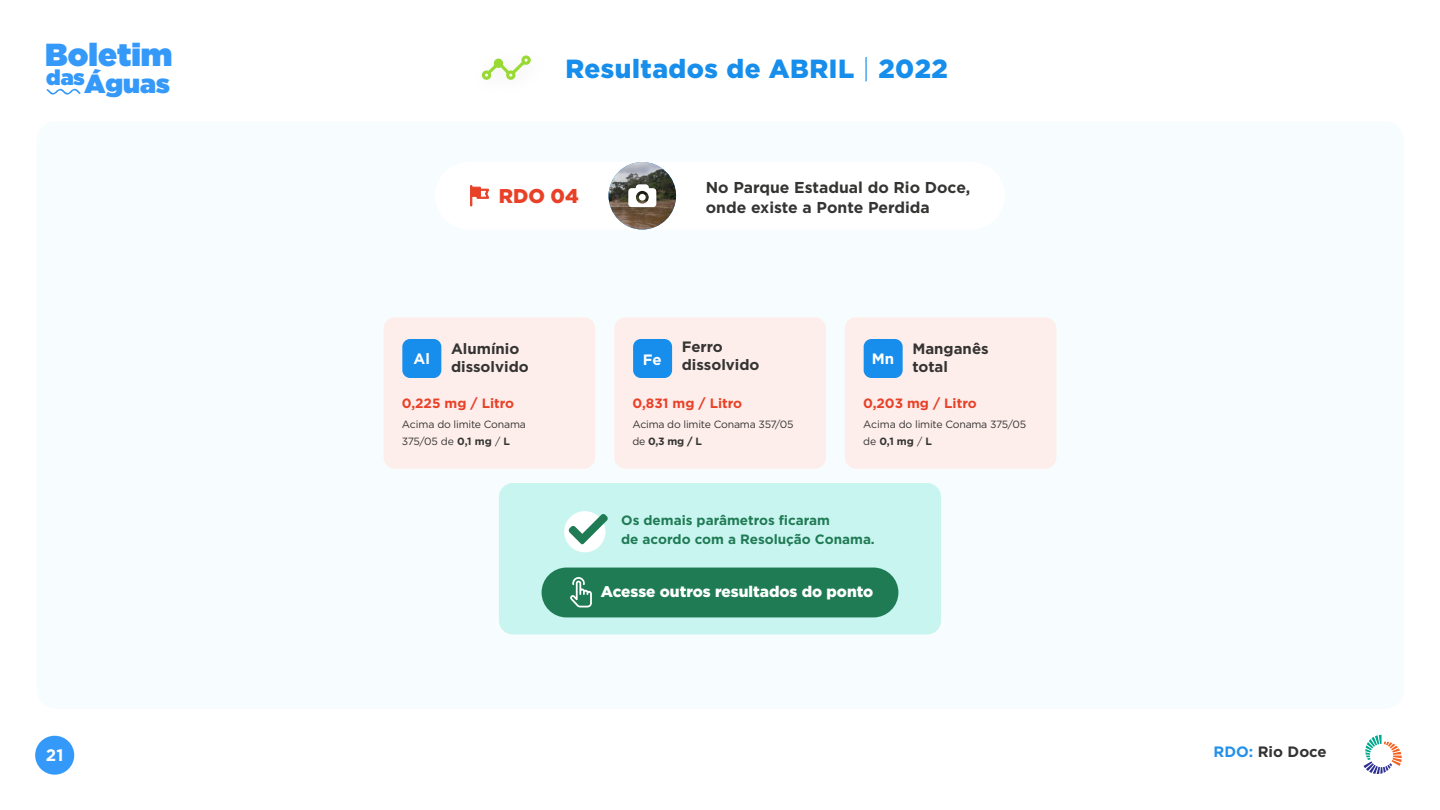
<style>
.page{position:relative;width:1440px;height:810px;background:#fff}
.page>*{position:absolute;margin:0;border:0;box-sizing:border-box;transform-origin:0 0}
.t1{font:900 31.88px "Gotham";color:#3599fa}
.t2{font:900 26.25px "Gotham";letter-spacing:.02em;color:#178eeb}
.t3{font:900 26.25px "Gotham";color:#3599fa}
.t4{font:900 21.45px "Gotham";color:#3599fa}
.t5{font:900 19.95px "Gotham";color:#e84128}
.t6{font:700 16.65px "Gotham";color:#fff}
.t7{font:700 15.75px/19.6px "Gotham";color:#343433}
.t8{font:900 15.45px "Gotham";color:#fff}
.t9{font:700 15px/18px "Gotham";color:#343433}
.t10{font:700 15px "Gotham";color:#333}
.t11{font:700 15px "Gotham";color:#fff}
.t12{font:700 13.5px/18.6px "Gotham";color:#1f7b54}
.t13{font:700 13.5px "Gotham";color:#e84128}
.t14{font:10.5px/16.4px "Gotham";letter-spacing:-.02em;color:#343433}
.s1{font-weight:300}
.s2{font-weight:700}
.s3{color:#2390e9}
</style>
<div class="page">
<div style="left:37px;top:122px;width:1367px;height:587px;background:#f7fcfe;border-radius:19px"></div>
<svg style="left:482px;top:55px;width:49px;height:25px"></svg>
<div style="left:35px;top:736px;width:39px;height:39px;background:#3599fa;border-radius:19px"></div>
<div style="left:435px;top:162px;width:570px;height:68px;background:#fff;border-radius:34px"></div>
<svg style="left:470px;top:185px;width:19px;height:22px"></svg>
<img style="left:609px;top:162px;width:67px;height:68px;border-radius:34px">
<svg style="left:628px;top:184px;width:28px;height:23px"></svg>
<div style="left:845px;top:317px;width:211px;height:152px;background:#feeeeb;border-radius:11px"></div>
<div style="left:864px;top:339px;width:39px;height:39px;background:#178eec;border-radius:8px"></div>
<div style="left:499px;top:483px;width:442px;height:151px;background:#c9f5f1;border-radius:14px"></div>
<div style="left:542px;top:568px;width:356px;height:49px;background:#1f7b54;border-radius:25px"></div>
<svg style="left:570px;top:577px;width:22px;height:30px"></svg>
<div style="left:564px;top:511px;width:41px;height:41px;background:#fff;border-radius:50%"></div>
<svg style="left:568px;top:514px;width:40px;height:30px"></svg>
<div style="left:384px;top:317px;width:211px;height:152px;background:#feeeeb;border-radius:11px"></div>
<div style="left:402px;top:339px;width:39px;height:39px;background:#178eec;border-radius:8px"></div>
<div style="left:614px;top:317px;width:212px;height:152px;background:#feeeeb;border-radius:11px"></div>
<div style="left:633px;top:339px;width:39px;height:39px;background:#178eec;border-radius:8px"></div>
<svg style="left:47px;top:89px;width:34px;height:6px"></svg>
<svg style="left:1364px;top:735px;width:38px;height:39px"></svg>
<h1 class="t1" style="left:45px;top:32px;width:129px">Boletim</h1>
<h2 class="t3" style="left:85px;top:65px;width:87px">Águas</h2>
<h3 class="t4" style="left:46px;top:62px;width:40px">das</h3>
<h2 class="t2" style="left:565px;top:53px;width:384px">Resultados de ABRIL <span class="s1">|</span> 2022</h2>
<h3 class="t5" style="left:499px;top:184px;width:81px">RDO 04</h3>
<h3 class="t7" style="left:706px;top:178px;width:266px">No Parque Estadual do Rio Doce, onde existe a Ponte Perdida</h3>
<h3 class="t11" style="left:414px;top:349px;width:18px">Al</h3>
<h3 class="t9" style="left:682px;top:338px;width:79px">Ferro dissolvido</h3>
<h3 class="t9" style="left:451px;top:340px;width:79px">Alumínio dissolvido</h3>
<h3 class="t11" style="left:643px;top:349px;width:20px">Fe</h3>
<h3 class="t11" style="left:872px;top:349px;width:24px">Mn</h3>
<h3 class="t9" style="left:912px;top:340px;width:78px">Manganês total</h3>
<p class="t13" style="left:402px;top:394px;width:114px">0,225 mg / Litro</p>
<p class="t13" style="left:633px;top:394px;width:111px">0,831 mg / Litro</p>
<p class="t13" style="left:863px;top:394px;width:115px">0,203 mg / Litro</p>
<p class="t14" style="left:402px;top:416px;width:126px">Acima do limite Conama<br>375/05 de <span class="s2">0,1 mg</span> / <span class="s2">L</span></p>
<p class="t14" style="left:633px;top:416px;width:163px">Acima do limite Conama 357/05 de <span class="s2">0,3 mg / L</span></p>
<p class="t14" style="left:863px;top:416px;width:165px">Acima do limite Conama 375/05 de <span class="s2">0,1 mg</span> / <span class="s2">L</span></p>
<p class="t12" style="left:621px;top:511px;width:255px">Os demais parâmetros ficaram<br>de acordo com a Resolução Conama.</p>
<h3 class="t8" style="left:601px;top:583px;width:274px">Acesse outros resultados do ponto</h3>
<h3 class="t6" style="left:46px;top:744px;width:19px">21</h3>
<h3 class="t10" style="left:1214px;top:742px;width:115px"><span class="s3">RDO:</span> Rio Doce</h3>
</div>
